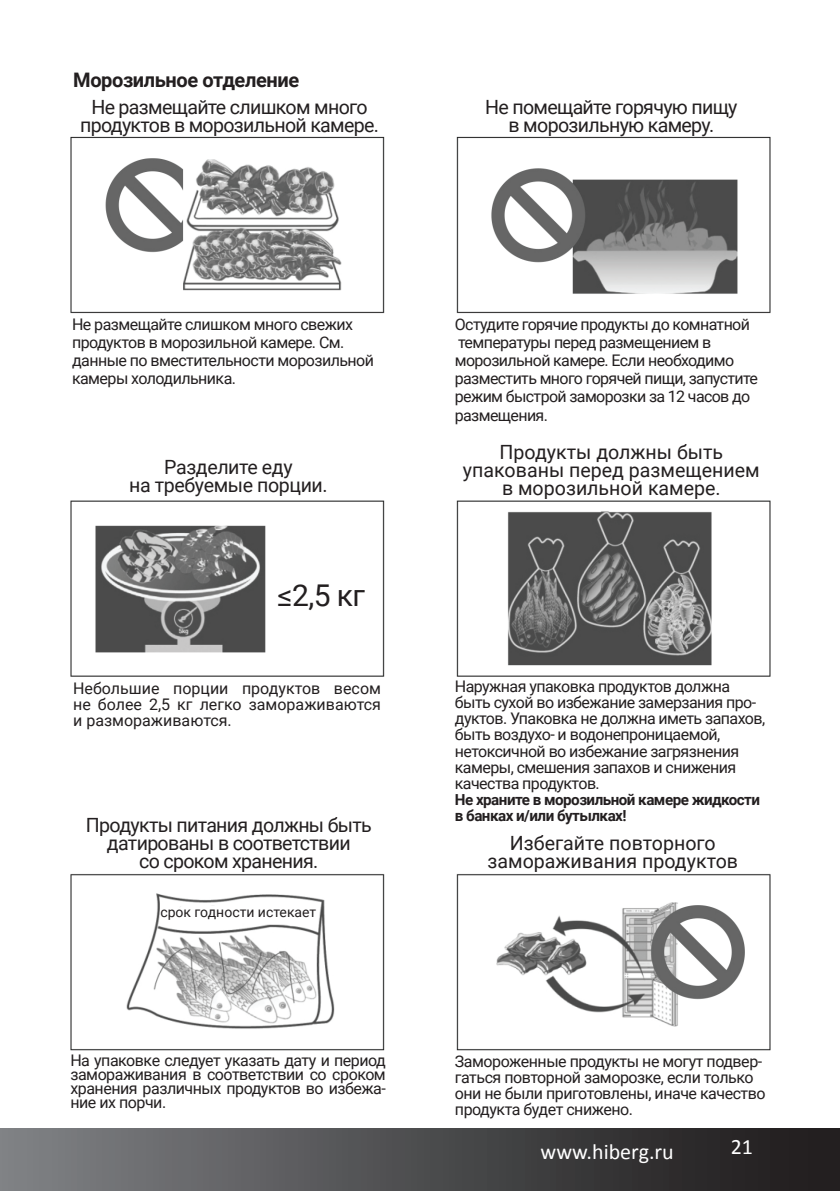
<style>
.page{position:relative;width:840px;height:1191px;background:#fff}
.page>*{position:absolute;margin:0;border:0;box-sizing:border-box;transform-origin:0 0}
.t1{font:30px "Roboto";color:#231f20}
.t2{font:22px "Calibri";color:#fff}
.t3{font:700 20px "Roboto";letter-spacing:-.02em;color:#231f20}
.t4{font:19.6px/18px "Roboto";letter-spacing:-.035em;color:#231f20;text-align:center}
.t5{font:19.6px/18px "Roboto";color:#231f20;text-align:center}
.t6{font:16px/16px "Roboto";letter-spacing:-.035em;color:#231f20}
.t7{font:700 15.2px/16px "Roboto";letter-spacing:-.035em;color:#231f20}
.t8{font:14px "Roboto";color:#231f20}
</style>
<div class="page">
<div style="left:0;top:1128px;width:839px;height:63px;background:linear-gradient(to right,#7f8285,#1c1919)"></div>
<img style="left:70px;top:136px;width:701px;height:915px">
<p class="t3" style="left:73px;top:66px;width:227px">Морозильное отделение</p>
<p class="t4" style="left:80px;top:97px;width:300px">Не размещайте слишком много продуктов в морозильной камере.</p>
<p class="t4" style="left:485px;top:97px;width:254px">Не помещайте горячую пищу в морозильную камеру.</p>
<p class="t6" style="left:72px;top:315px;width:303px;line-height:18px">Не размещайте слишком много свежих продуктов в морозильной камере. См. данные по вместительности морозильной камеры холодильника.</p>
<p class="t4" style="left:129px;top:458px;width:200px">Разделите еду<br>на требуемые порции.</p>
<h1 class="t1" style="left:277px;top:574px;width:89px">≤2,5 кг</h1>
<p class="t6" style="left:73px;top:679px;width:309px;text-align:justify">Небольшие порции продуктов весом не более 2,5 кг легко замораживаются и размораживаются.</p>
<p class="t4" style="left:86px;top:815px;width:287px">Продукты питания должны быть датированы в соответствии<br>со сроком хранения.</p>
<p class="t8" style="left:160px;top:902px;width:157px">срок годности истекает</p>
<p class="t6" style="left:70px;top:1052px;width:317px;line-height:14px;text-align:justify">На упаковке следует указать дату и период замораживания в соответствии со сроком хранения различных продуктов во избежа&shy;ние их порчи.</p>
<p class="t6" style="left:454px;top:315px;width:304px;line-height:18px">Остудите горячие продукты до комнатной температуры перед размещением в морозильной камере. Если необходимо разместить много горячей пищи, запустите режим быстрой заморозки за 12 часов до размещения.</p>
<p class="t5" style="left:462px;top:442px;width:298px">Продукты должны быть упакованы перед размещением в морозильной камере.</p>
<p class="t6" style="left:454px;top:678px;width:311px">Наружная упаковка продуктов должна быть сухой во избежание замерзания про&shy;дуктов. Упаковка не должна иметь запахов, быть воздухо- и водонепроницаемой, нетоксичной во избежание загрязнения камеры, смешения запахов и снижения качества продуктов.</p>
<p class="t7" style="left:454px;top:790px;width:306px">Не храните в морозильной камере жидкости в банках и/или бутылках!</p>
<p class="t5" style="left:487px;top:833px;width:252px">Избегайте повторного замораживания продуктов</p>
<p class="t6" style="left:454px;top:1052px;width:312px">Замороженные продукты не могут подвер&shy;гаться повторной заморозке, если только они не были приготовлены, иначе качество продукта будет снижено.</p>
<h2 class="t2" style="left:540px;top:1137px;width:135px">www.hiberg.ru</h2>
<h2 class="t2" style="left:730px;top:1133px;width:24px">21</h2>
</div>
